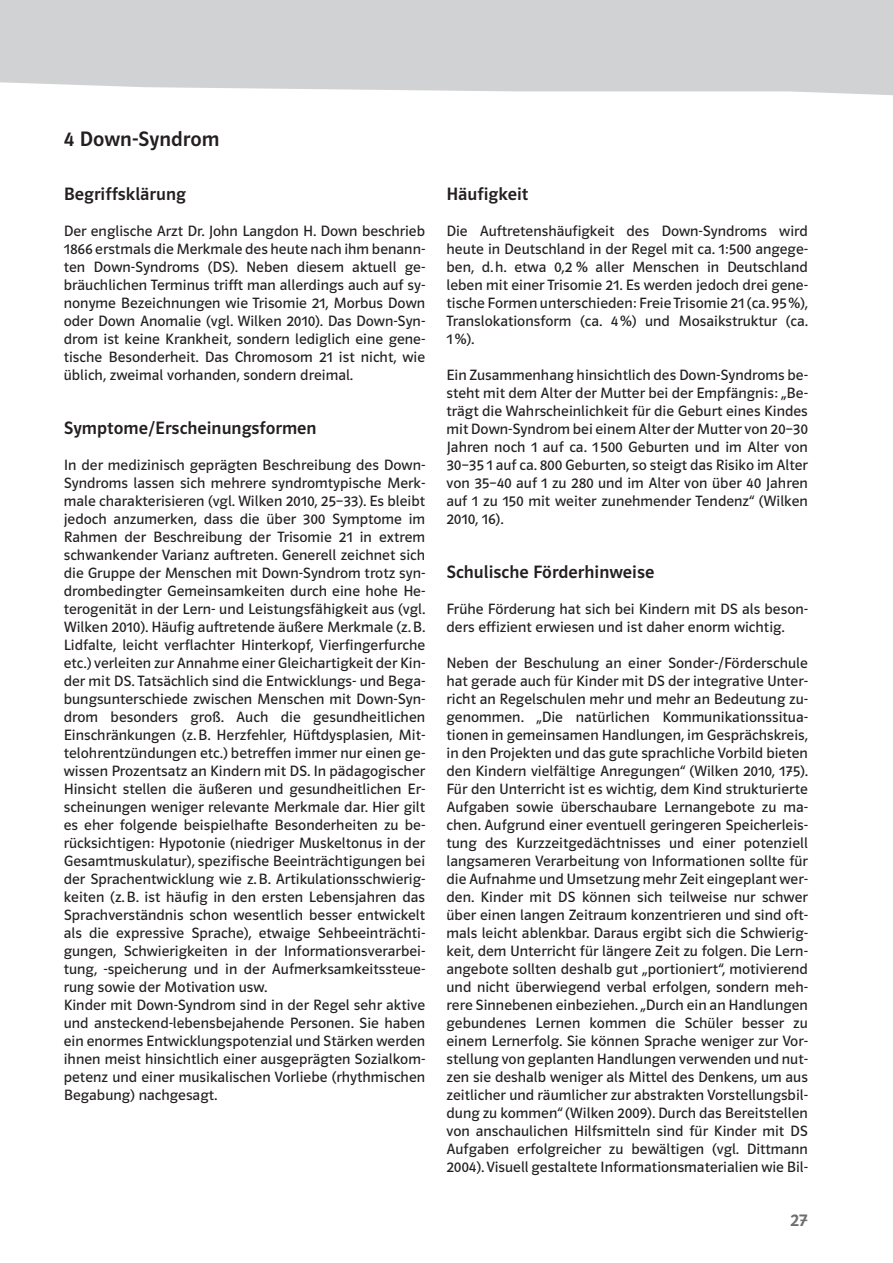
<style>
.page{position:relative;width:893px;height:1263px;background:#fff}
.page>*{position:absolute;margin:0;border:0;box-sizing:border-box;transform-origin:0 0}
.t1{font:21px "Polo AN11 K Krftg";color:#231f20}
.t2{font:18px "Polo AN11 K Krftg";color:#231f20}
.t3{font:18px "Polo AN11 K Krftg";color:#6c6d70}
.t4{font:15px/18px "Polo AN11 K Buch";color:#231f20;text-align:justify}
</style>
<div class="page">
<div style="left:0;top:0;width:893px;height:95px;background:#d1d2d4"></div>
<h1 class="t1" style="left:64px;top:127px;width:157px">4 Down-Syndrom</h1>
<p class="t2" style="left:64px;top:184px;width:124px">Begriffsklärung</p>
<p class="t4" style="left:64px;top:222px;width:363px">Der englische Arzt Dr. John Langdon H. Down beschrieb 1866 erstmals die Merkmale des heute nach ihm benann&shy;ten Down-Syndroms (DS). Neben diesem aktuell ge&shy;bräuchlichen Terminus trifft man allerdings auch auf sy&shy;nonyme Bezeichnungen wie Trisomie 21, Morbus Down oder Down Anomalie (vgl. Wilken 2010). Das Down-Syn&shy;drom ist keine Krankheit, sondern lediglich eine gene&shy;tische Besonderheit. Das Chromosom 21 ist nicht, wie üblich, zweimal vorhanden, sondern dreimal.</p>
<p class="t2" style="left:64px;top:418px;width:254px">Symptome/Erscheinungsformen</p>
<p class="t4" style="left:64px;top:456px;width:363px;text-align:left">In der medizinisch geprägten Beschreibung des Down-Syndroms lassen sich mehrere syndromtypische Merk&shy;male charakterisieren (vgl. Wilken 2010, 25–33). Es bleibt jedoch anzumerken, dass die über 300 Symptome im Rahmen der Beschreibung der Trisomie 21 in extrem schwankender Varianz auftreten. Generell zeichnet sich die Gruppe der Menschen mit Down-Syndrom trotz syn&shy;drombedingter Gemeinsamkeiten durch eine hohe He&shy;terogenität in der Lern- und Leistungsfähigkeit aus (vgl.<br>Wilken 2010). Häufig auftretende äußere Merkmale (z.B.<br>Lidfalte, leicht verflachter Hinterkopf, Vierfingerfurche etc.) verleiten zur Annahme einer Gleichartigkeit der Kin&shy;der mit DS. Tatsächlich sind die Entwicklungs- und Bega&shy;bungsunterschiede zwischen Menschen mit Down-Syn&shy;drom besonders groß. Auch die gesundheitlichen Einschränkungen (z.B. Herzfehler, Hüftdysplasien, Mit&shy;telohrentzündungen etc.) betreffen immer nur einen ge&shy;wissen Prozentsatz an Kindern mit DS. In pädagogischer Hinsicht stellen die äußeren und gesundheitlichen Er&shy;scheinungen weniger relevante Merkmale dar. Hier gilt es eher folgende beispielhafte Besonderheiten zu be&shy;rücksichtigen: Hypotonie (niedriger Muskeltonus in der Gesamtmuskulatur), spezifische Beeinträchtigungen bei der Sprachentwicklung wie z.B. Artikulationsschwierig&shy;keiten (z.B. ist häufig in den ersten Lebensjahren das Sprachverständnis schon wesentlich besser entwickelt als die expressive Sprache), etwaige Sehbeeinträchti&shy;gungen, Schwierigkeiten in der Informationsverarbei&shy;tung, -speicherung und in der Aufmerksamkeitssteue&shy;rung sowie der Motivation usw.<br>Kinder mit Down-Syndrom sind in der Regel sehr aktive und ansteckend-lebensbejahende Personen. Sie haben ein enormes Entwicklungspotenzial und Stärken werden ihnen meist hinsichtlich einer ausgeprägten Sozialkom&shy;petenz und einer musikalischen Vorliebe (rhythmischen Begabung) nachgesagt.</p>
<p class="t2" style="left:446px;top:184px;width:84px">Häufigkeit</p>
<p class="t4" style="left:446px;top:222px;width:363px">Die Auftretenshäufigkeit des Down-Syndroms wird heute in Deutschland in der Regel mit ca. 1:500 angege&shy;ben, d.h. etwa 0,2 % aller Menschen in Deutschland leben mit einer Trisomie 21. Es werden jedoch drei gene&shy;tische Formen unterschieden: Freie Trisomie 21 (ca. 95%), Translokationsform (ca. 4%) und Mosaikstruktur (ca.<br>1%).</p>
<p class="t4" style="left:446px;top:366px;width:363px">Ein Zusammenhang hinsichtlich des Down-Syndroms be&shy;steht mit dem Alter der Mutter bei der Empfängnis: „Be&shy;trägt die Wahrscheinlichkeit für die Geburt eines Kindes mit Down-Syndrom bei einem Alter der Mutter von 20–30<br>Jahren noch 1 auf ca. 1 500 Geburten und im Alter von 30–35 1 auf ca. 800 Geburten, so steigt das Risiko im Alter von 35–40 auf 1 zu 280 und im Alter von über 40 Jahren auf 1 zu 150 mit weiter zunehmender Tendenz“ (Wilken 2010, 16).</p>
<p class="t2" style="left:446px;top:562px;width:210px">Schulische Förderhinweise</p>
<p class="t4" style="left:446px;top:600px;width:363px">Frühe Förderung hat sich bei Kindern mit DS als beson&shy;ders effizient erwiesen und ist daher enorm wichtig.</p>
<p class="t4" style="left:446px;top:654px;width:363px">Neben der Beschulung an einer Sonder-/Förderschule hat gerade auch für Kinder mit DS der integrative Unter&shy;richt an Regelschulen mehr und mehr an Bedeutung zu&shy;genommen. „Die natürlichen Kommunikationssitua&shy;tionen in gemeinsamen Handlungen, im Gesprächskreis, in den Projekten und das gute sprachliche Vorbild bieten den Kindern vielfältige Anregungen“ (Wilken 2010, 175).<br>Für den Unterricht ist es wichtig, dem Kind strukturierte Aufgaben sowie überschaubare Lernangebote zu ma&shy;chen. Aufgrund einer eventuell geringeren Speicherleis&shy;tung des Kurzzeitgedächtnisses und einer potenziell langsameren Verarbeitung von Informationen sollte für die Aufnahme und Umsetzung mehr Zeit eingeplant wer&shy;den. Kinder mit DS können sich teilweise nur schwer über einen langen Zeitraum konzentrieren und sind oft&shy;mals leicht ablenkbar. Daraus ergibt sich die Schwierig&shy;keit, dem Unterricht für längere Zeit zu folgen. Die Lern&shy;angebote sollten deshalb gut „portioniert“, motivierend und nicht überwiegend verbal erfolgen, sondern meh&shy;rere Sinnebenen einbeziehen. „Durch ein an Handlungen gebundenes Lernen kommen die Schüler besser zu einem Lernerfolg. Sie können Sprache weniger zur Vor&shy;stellung von geplanten Handlungen verwenden und nut&shy;zen sie deshalb weniger als Mittel des Denkens, um aus zeitlicher und räumlicher zur abstrakten Vorstellungsbil&shy;dung zu kommen“ (Wilken 2009). Durch das Bereitstellen von anschaulichen Hilfsmitteln sind für Kinder mit DS Aufgaben erfolgreicher zu bewältigen (vgl. Dittmann 2004). Visuell gestaltete Informationsmaterialien wie Bil-</p>
<p class="t3" style="left:790px;top:1210px;width:19px">27</p>
</div>
